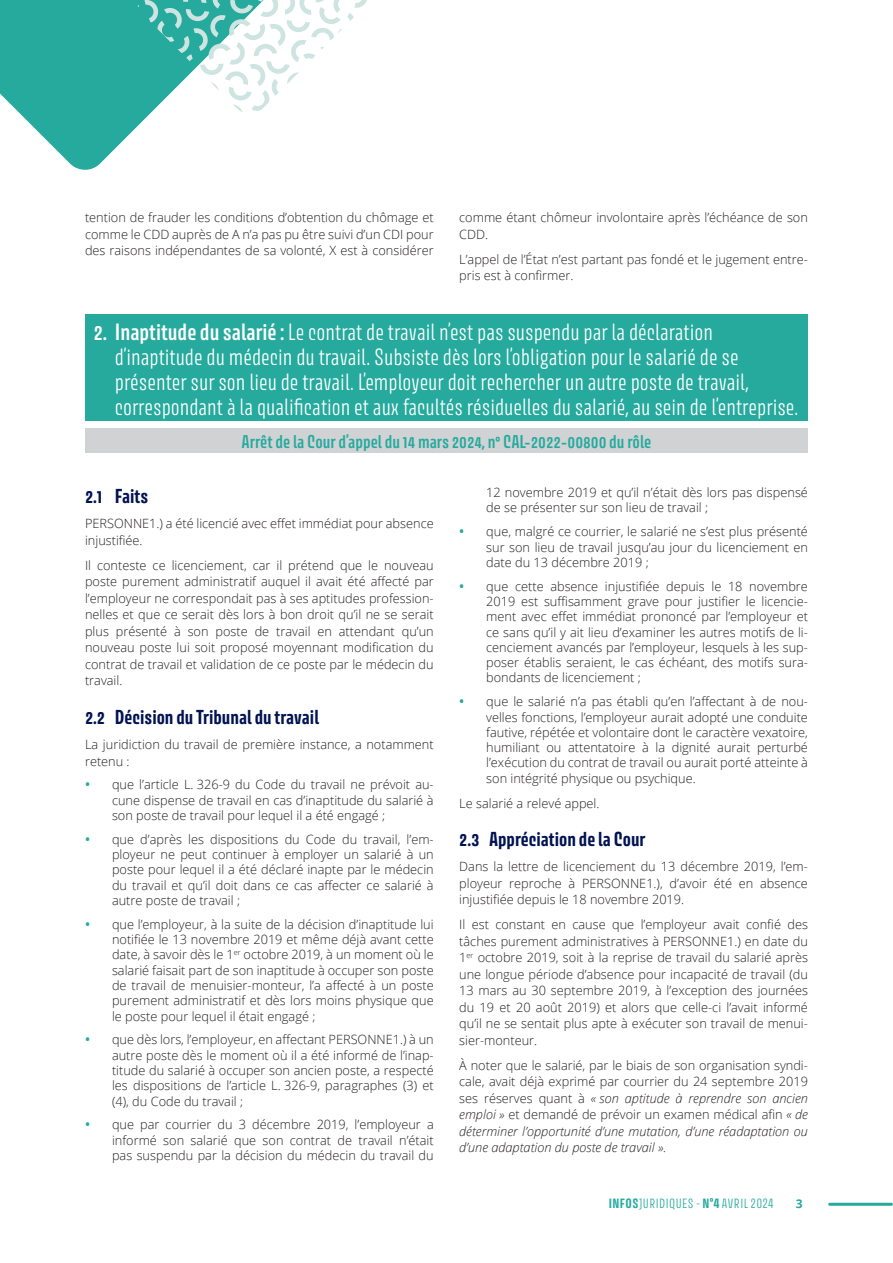
<style>
.page{position:relative;width:893px;height:1263px;background:#fff}
.page>*{position:absolute;margin:0;border:0;box-sizing:border-box;transform-origin:0 0}
.t1{font:300 21px/25.2px "Avory I Latn";color:#fff}
.t2{font:700 18px "Avory I Latn";color:#001352}
.Titre_ARRET{font:600 16.5px "Avory I Latn";color:#25aa9d}
.Texte_courant{font:300 12.75px/15.3px "Open Sans";color:#231f20;text-align:justify}
.t3{font:300 12px "Avory I Latn";letter-spacing:.035em;color:#25aa9d}
.t4{font:700 12px "Open Sans";color:#25aa9d}
.s1{font-weight:600}
.s2{font-weight:600;font-size:13.5px;color:#25aa9d}
.s3{font-style:italic}
.s4{font-weight:700}
</style>
<div class="page">
<svg style="left:0;top:0;width:149px;height:170px;fill:#25aa9d"></svg>
<hr style="left:830px;top:1203px;width:61px;height:3px;background:#25aa9d">
<svg style="left:135px;top:0;width:232px;height:115px"></svg>
<div style="left:85px;top:314px;width:723px;height:107px;background:#25aa9d"></div>
<div style="left:85px;top:428px;width:723px;height:24px;background:#d1d2d4"></div>
<p class="Texte_courant" style="left:85px;top:209px;width:350px;line-height:16.5px">tention de frauder les conditions d’obtention du chômage et comme le CDD auprès de A n’a pas pu être suivi d’un CDI pour des raisons indépendantes de sa volonté, X est à considérer</p>
<p class="Texte_courant" style="left:459px;top:209px;width:350px;line-height:16.5px">comme étant chômeur involontaire après l’échéance de son<br>CDD.</p>
<p class="Texte_courant" style="left:459px;top:251px;width:350px;line-height:16.5px">L’appel de l’État n’est partant pas fondé et le jugement entre&shy;pris est à confirmer.</p>
<p class="t1" style="left:115px;top:319px;width:685px;text-indent:-21px"><span class="s1">2. Inaptitude du salarié :</span> Le contrat de travail n’est pas suspendu par la déclaration d’inaptitude du médecin du travail. Subsiste dès lors l’obligation pour le salarié de se présenter sur son lieu de travail. L’employeur doit rechercher un autre poste de travail, correspondant à la qualification et aux facultés résiduelles du salarié, au sein de l’entreprise.</p>
<p class="Titre_ARRET" style="left:241px;top:431px;width:411px">Arrêt de la Cour d’appel du 14 mars 2024, n° CAL-2022-00800 du rôle</p>
<p class="t2" style="left:85px;top:485px;width:65px">2.1 Faits</p>
<p class="Texte_courant" style="left:85px;top:515px;width:350px;line-height:16.5px">PERSONNE1.) a été licencié avec effet immédiat pour absence injustifiée.</p>
<p class="Texte_courant" style="left:85px;top:557px;width:350px;line-height:16.5px">Il conteste ce licenciement, car il prétend que le nouveau poste purement administratif auquel il avait été affecté par l’employeur ne correspondait pas à ses aptitudes profession&shy;nelles et que ce serait dès lors à bon droit qu’il ne se serait plus présenté à son poste de travail en attendant qu’un nouveau poste lui soit proposé moyennant modification du contrat de travail et validation de ce poste par le médecin du travail.</p>
<p class="t2" style="left:85px;top:705px;width:236px">2.2 Décision du Tribunal du travail</p>
<p class="Texte_courant" style="left:85px;top:736px;width:350px;line-height:16.5px">La juridiction du travail de première instance, a notamment retenu :</p>
<p class="Texte_courant" style="left:112px;top:777px;width:323px;text-indent:-27px"><span class="s2">•</span> que l’article L. 326-9 du Code du travail ne prévoit au&shy;cune dispense de travail en cas d’inaptitude du salarié à son poste de travail pour lequel il a été engagé ;</p>
<p class="Texte_courant" style="left:112px;top:831px;width:323px;text-indent:-27px"><span class="s2">•</span> que d’après les dispositions du Code du travail, l’em&shy;ployeur ne peut continuer à employer un salarié à un poste pour lequel il a été déclaré inapte par le médecin du travail et qu’il doit dans ce cas affecter ce salarié à autre poste de travail ;</p>
<p class="Texte_courant" style="left:112px;top:916px;width:323px;text-indent:-27px"><span class="s2">•</span> que l’employeur, à la suite de la décision d’inaptitude lui notifiée le 13 novembre 2019 et même déjà avant cette date, à savoir dès le 1<sup>er</sup> octobre 2019, à un moment où le salarié faisait part de son inaptitude à occuper son poste de travail de menuisier-monteur, l’a affecté à un poste purement administratif et dès lors moins physique que le poste pour lequel il était engagé ;</p>
<p class="Texte_courant" style="left:112px;top:1032px;width:323px;text-indent:-27px"><span class="s2">•</span> que dès lors, l’employeur, en affectant PERSONNE1.) à un autre poste dès le moment où il a été informé de l’inap&shy;titude du salarié à occuper son ancien poste, a respecté les dispositions de l’article L. 326-9, paragraphes (3) et (4), du Code du travail ;</p>
<p class="Texte_courant" style="left:112px;top:1117px;width:323px;text-indent:-27px"><span class="s2">•</span> que par courrier du 3 décembre 2019, l’employeur a informé son salarié que son contrat de travail n’était pas suspendu par la décision du médecin du travail du</p>
<p class="Texte_courant" style="left:486px;top:484px;width:323px">12 novembre 2019 et qu’il n’était dès lors pas dispensé de se présenter sur son lieu de travail ;</p>
<p class="Texte_courant" style="left:486px;top:524px;width:323px;text-indent:-27px"><span class="s2">•</span> que, malgré ce courrier, le salarié ne s’est plus présenté sur son lieu de travail jusqu’au jour du licenciement en date du 13 décembre 2019 ;</p>
<p class="Texte_courant" style="left:486px;top:578px;width:323px;text-indent:-27px"><span class="s2">•</span> que cette absence injustifiée depuis le 18 novembre 2019 est suffisamment grave pour justifier le licencie&shy;ment avec effet immédiat prononcé par l’employeur et ce sans qu’il y ait lieu d’examiner les autres motifs de li&shy;cenciement avancés par l’employeur, lesquels à les sup&shy;poser établis seraient, le cas échéant, des motifs sura&shy;bondants de licenciement ;</p>
<p class="Texte_courant" style="left:486px;top:694px;width:323px;text-indent:-27px"><span class="s2">•</span> que le salarié n’a pas établi qu’en l’affectant à de nou&shy;velles fonctions, l’employeur aurait adopté une conduite fautive, répétée et volontaire dont le caractère vexatoire, humiliant ou attentatoire à la dignité aurait perturbé l’exécution du contrat de travail ou aurait porté atteinte à son intégrité physique ou psychique.</p>
<p class="Texte_courant" style="left:459px;top:795px;width:142px">Le salarié a relevé appel.</p>
<p class="t2" style="left:459px;top:828px;width:188px">2.3 Appréciation de la Cour</p>
<p class="Texte_courant" style="left:459px;top:858px;width:350px;line-height:16.5px">Dans la lettre de licenciement du 13 décembre 2019, l’em&shy;ployeur reproche à PERSONNE1.), d’avoir été en absence injustifiée depuis le 18 novembre 2019.</p>
<p class="Texte_courant" style="left:459px;top:916px;width:350px;line-height:16.5px">Il est constant en cause que l’employeur avait confié des tâches purement administratives à PERSONNE1.) en date du 1<sup>er</sup> octobre 2019, soit à la reprise de travail du salarié après une longue période d’absence pour incapacité de travail (du 13 mars au 30 septembre 2019, à l’exception des journées du 19 et 20 août 2019) et alors que celle-ci l’avait informé qu’il ne se sentait plus apte à exécuter son travail de menui&shy;sier-monteur.</p>
<p class="Texte_courant" style="left:459px;top:1057px;width:350px;line-height:16.5px">À noter que le salarié, par le biais de son organisation syndi&shy;cale, avait déjà exprimé par courrier du 24 septembre 2019 ses réserves quant à <span class="s3">« son aptitude à reprendre son ancien emploi »</span> et demandé de prévoir un examen médical afin <span class="s3">« de déterminer l’opportunité d’une mutation, d’une réadaptation ou d’une adaptation du poste de travail ».</span></p>
<p class="t3" style="left:609px;top:1195px;width:166px"><span class="s4">INFOS</span>JURIDIQUES - <span class="s4">N°4</span> AVRIL 2024</p>
<p class="t4" style="left:796px;top:1195px;width:8px">3</p>
</div>
